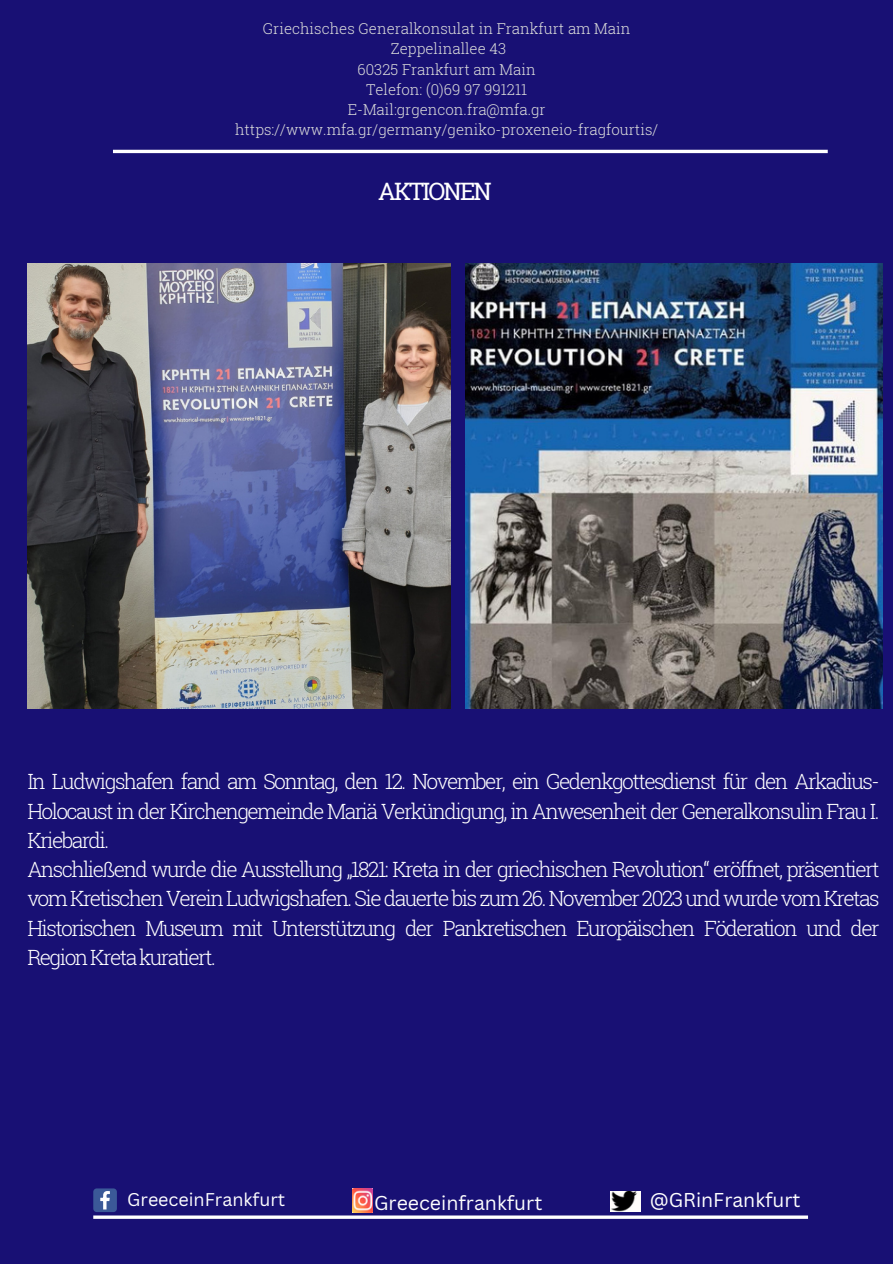
<style>
.page{position:relative;width:893px;height:1264px;background:#fff}
.page>*{position:absolute;margin:0;border:0;box-sizing:border-box;transform-origin:0 0}
.t1{font:24px "Roboto Slab";letter-spacing:-.075em;color:#fff}
.t2{font:300 21px/29.2px "Roboto Slab";letter-spacing:-.075em;color:#fff;text-align:justify}
.t3{font:19.5px "Canva Sans";color:#fff}
.t4{font:18px "Canva Sans";color:#fff}
.t5{font:300 15px "Roboto Slab";color:#dcdddb}
</style>
<div class="page">
<div style="left:0;top:0;width:892px;height:1263px;background:#181074"></div>
<hr style="left:93px;top:1215px;width:715px;height:3px;background:#fff">
<svg style="left:93px;top:1188px;width:24px;height:23px"></svg>
<img style="left:352px;top:1188px;width:20px;height:24px">
<img style="left:611px;top:1191px;width:29px;height:20px">
<hr style="left:113px;top:150px;width:714px;height:3px;background:#fff">
<img style="left:27px;top:264px;width:423px;height:444px">
<img style="left:465px;top:264px;width:416px;height:444px">
<p class="t5" style="left:263px;top:18px;width:369px">Griechisches Generalkonsulat in Frankfurt am Main</p>
<p class="t5" style="left:391px;top:39px;width:117px">Zeppelinallee 43</p>
<p class="t5" style="left:357px;top:59px;width:180px">60325 Frankfurt am Main</p>
<p class="t5" style="left:366px;top:79px;width:163px">Telefon: (0)69 97 991211</p>
<p class="t5" style="left:348px;top:99px;width:199px">Ε-Μail:grgencon.fra@mfa.gr</p>
<p class="t5" style="left:235px;top:120px;width:424px">https://www.mfa.gr/germany/geniko-proxeneio-fragfourtis/</p>
<p class="t1" style="left:378px;top:175px;width:115px">AKTIONEN</p>
<p class="t2" style="left:27px;top:766px;width:853px">In Ludwigshafen fand am Sonntag, den 12. November, ein Gedenkgottesdienst für den Arkadius-Holocaust in der Kirchengemeinde Mariä Verkündigung, in Anwesenheit der Generalkonsulin Frau I.<br>Kriebardi.</p>
<p class="t2" style="left:27px;top:854px;width:853px">Anschließend wurde die Ausstellung „1821: Kreta in der griechischen Revolution“ eröffnet, präsentiert vom Kretischen Verein Ludwigshafen. Sie dauerte bis zum 26. November 2023 und wurde vom Kretas Historischen Museum mit Unterstützung der Pankretischen Europäischen Föderation und der Region Kreta kuratiert.</p>
<p class="t4" style="left:127px;top:1186px;width:159px">GreeceinFrankfurt</p>
<p class="t3" style="left:374px;top:1188px;width:170px">Greeceinfrankfurt</p>
<p class="t3" style="left:649px;top:1186px;width:152px">@GRinFrankfurt</p>
</div>
